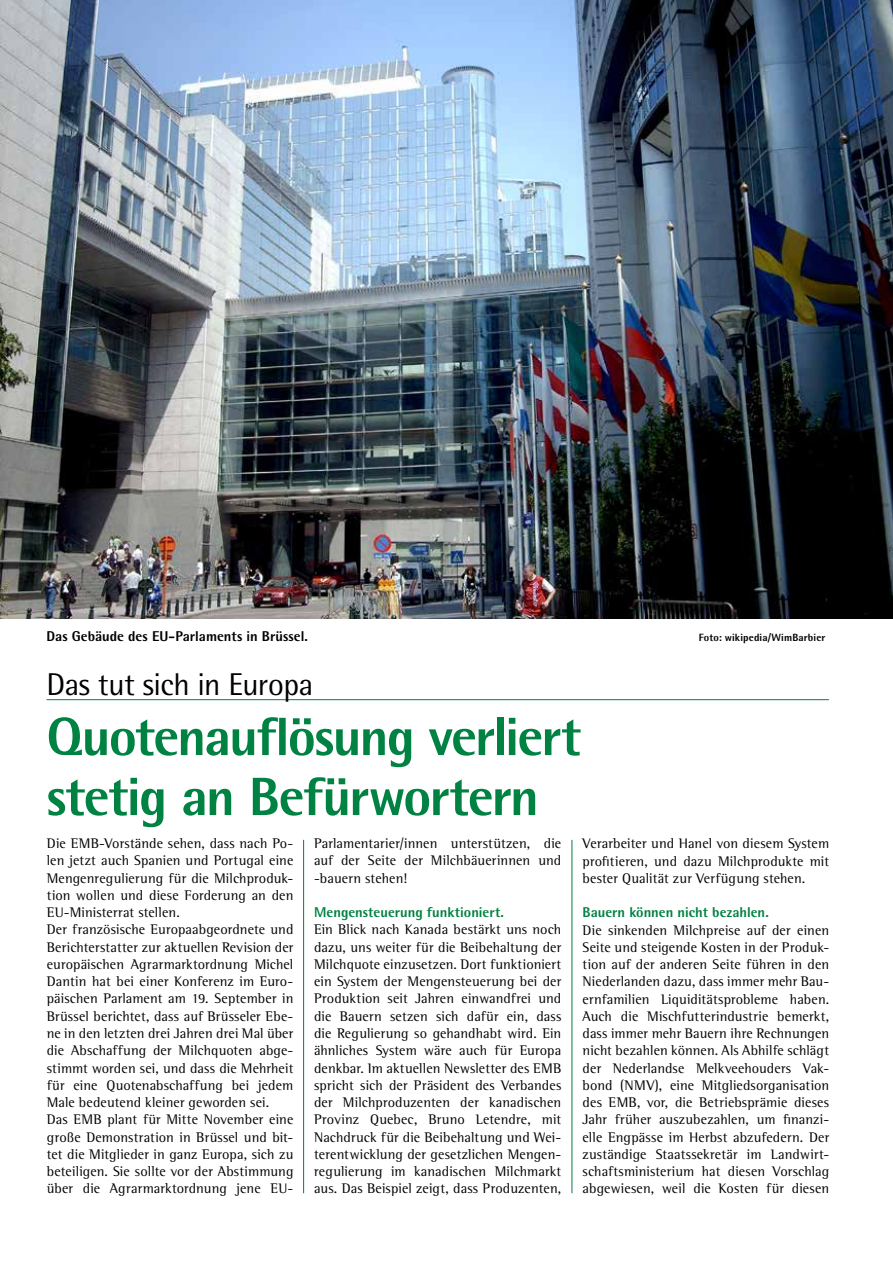
<style>
.page{position:relative;width:893px;height:1263px;background:#fff}
.page>*{position:absolute;margin:0;border:0;box-sizing:border-box;transform-origin:0 0}
.t1{font:800 54px/60px "Agfa Rotis Semisans";letter-spacing:-.03em;color:#008243}
.t2{font:31.5px "Agfa Rotis Semisans";letter-spacing:-.015em;color:#000}
.t3{font:14.25px/17.2px "Agfa Rotis Semi Serif";letter-spacing:.01em;color:#000;text-align:justify}
.t4{font:800 14.25px "Agfa Rotis Semisans";color:#008243}
.t5{font:800 14.25px "Agfa Rotis Semisans";color:#000}
.t6{font:800 10.5px "Agfa Rotis Semisans";letter-spacing:.01em;color:#000}
</style>
<div class="page">
<hr style="left:46px;top:699px;width:783px;height:1px;background:#008243">
<hr style="left:303px;top:840px;width:1px;height:353px;background:#008243">
<hr style="left:572px;top:840px;width:1px;height:353px;background:#008243">
<img style="left:0;top:0;width:893px;height:619px">
<p class="t5" style="left:46px;top:627px;width:263px">Das Gebäude des EU-Parlaments in Brüssel.</p>
<p class="t6" style="left:699px;top:631px;width:128px">Foto: wikipedia/WimBarbier</p>
<h2 class="t2" style="left:46px;top:666px;width:268px">Das tut sich in Europa</h2>
<h1 class="t1" style="left:46px;top:706px;width:536px">Quotenauflösung verliert stetig an Befürwortern</h1>
<p class="t3" style="left:314px;top:835px;width:249px">Parlamentarier/innen unterstützen, die auf der Seite der Milchbäuerinnen und -bauern stehen!</p>
<p class="t4" style="left:314px;top:903px;width:191px">Mengensteuerung funktioniert.</p>
<p class="t3" style="left:314px;top:921px;width:249px">Ein Blick nach Kanada bestärkt uns noch dazu, uns weiter für die Beibehaltung der Milchquote einzusetzen. Dort funktioniert ein System der Mengensteuerung bei der Produktion seit Jahren einwandfrei und die Bauern setzen sich dafür ein, dass die Regulierung so gehandhabt wird. Ein ähnliches System wäre auch für Europa denkbar. Im aktuellen Newsletter des EMB spricht sich der Präsident des Verbandes der Milchproduzenten der kanadischen Provinz Quebec, Bruno Letendre, mit Nachdruck für die Beibehaltung und Wei&shy;terentwicklung der gesetzlichen Mengen&shy;regulierung im kanadischen Milchmarkt aus. Das Beispiel zeigt, dass Produzenten,</p>
<p class="t3" style="left:47px;top:835px;width:248px;text-align:left">Die EMB-Vorstände sehen, dass nach Po&shy;len jetzt auch Spanien und Portugal eine Mengenregulierung für die Milchproduk&shy;tion wollen und diese Forderung an den EU-Ministerrat stellen.<br>Der französische Europaabgeordnete und Berichterstatter zur aktuellen Revision der europäischen Agrarmarktordnung Michel Dantin hat bei einer Konferenz im Euro&shy;päischen Parlament am 19. September in Brüssel berichtet, dass auf Brüsseler Ebe&shy;ne in den letzten drei Jahren drei Mal über die Abschaffung der Milchquoten abge&shy;stimmt worden sei, und dass die Mehrheit für eine Quotenabschaffung bei jedem Male bedeutend kleiner geworden sei.<br>Das EMB plant für Mitte November eine große Demonstration in Brüssel und bit&shy;tet die Mitglieder in ganz Europa, sich zu beteiligen. Sie sollte vor der Abstimmung über die Agrarmarktordnung jene EU-</p>
<p class="t3" style="left:583px;top:835px;width:248px">Verarbeiter und Hanel von diesem System profitieren, und dazu Milchprodukte mit bester Qualität zur Verfügung stehen.</p>
<p class="t4" style="left:583px;top:903px;width:188px">Bauern können nicht bezahlen.</p>
<p class="t3" style="left:583px;top:921px;width:248px">Die sinkenden Milchpreise auf der einen Seite und steigende Kosten in der Produk&shy;tion auf der anderen Seite führen in den Niederlanden dazu, dass immer mehr Bau&shy;ernfamilien Liquiditätsprobleme haben.<br>Auch die Mischfutterindustrie bemerkt, dass immer mehr Bauern ihre Rechnungen nicht bezahlen können. Als Abhilfe schlägt der Nederlandse Melkveehouders Vak&shy;bond (NMV), eine Mitgliedsorganisation des EMB, vor, die Betriebsprämie dieses Jahr früher auszubezahlen, um finanzi&shy;elle Engpässe im Herbst abzufedern. Der zuständige Staatssekretär im Landwirt&shy;schaftsministerium hat diesen Vorschlag abgewiesen, weil die Kosten für diesen</p>
</div>
